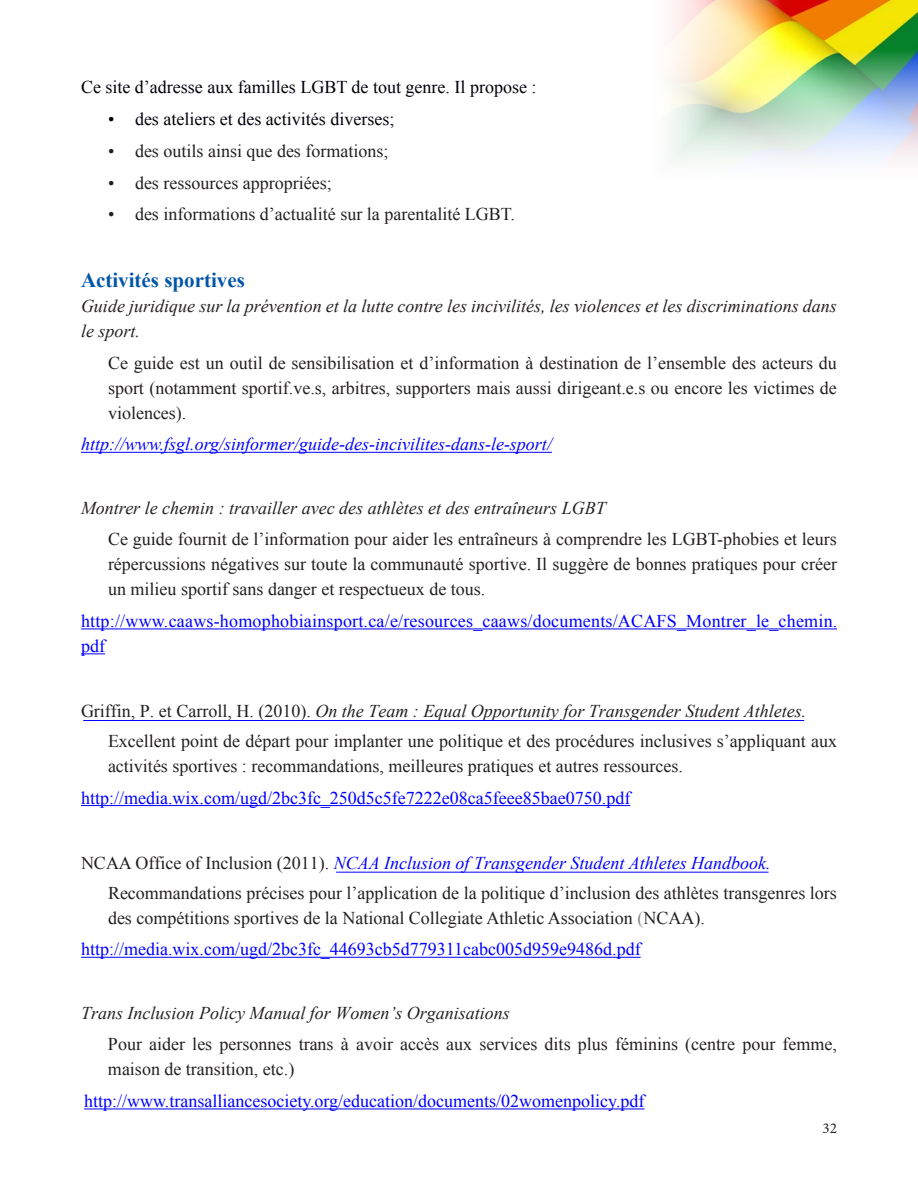
<style>
.page{position:relative;width:918px;height:1188px;background:#fff}
.page>*{position:absolute;margin:0;border:0;box-sizing:border-box;transform-origin:0 0}
.t1{font:700 21px "Times New Roman";color:#0155a7}
.t2{font:18px/24.9px "Times New Roman";color:#231f20}
.t3{font:18px/24.9px "Times New Roman";color:#00f}
.t4{font:italic 18px/24.9px "Times New Roman";color:#231f20}
.t5{font:18px "Times New Roman";color:#00000a}
.t6{font:italic 18px "Times New Roman";color:#00f}
.t7{font:15px "Minion Pro";color:#231f20}
.s1{font-style:italic}
.s2{font-style:italic;color:#00f}
.s3{color:#838383}
.s4{color:#00f}
</style>
<div class="page">
<img style="left:670px;top:0;width:248px;height:161px">
<hr style="left:81px;top:452px;width:471px;height:1px;background:#00f">
<hr style="left:81px;top:628px;width:756px;height:1px;background:#00f">
<svg style="left:81px;top:653px;width:24px;height:1px"></svg>
<hr style="left:81px;top:805px;width:549px;height:1px;background:#00f">
<hr style="left:81px;top:957px;width:560px;height:1px;background:#00f">
<hr style="left:84px;top:1109px;width:561px;height:1px;background:#00f">
<hr style="left:83px;top:720px;width:721px;height:1px;background:#00f">
<hr style="left:336px;top:872px;width:433px;height:1px;background:#00f">
<p class="t5" style="left:81px;top:77px;width:457px">Ce site d’adresse aux familles LGBT de tout genre. Il propose :</p>
<p class="t5" style="left:108px;top:109px;width:288px">• des ateliers et des activités diverses;</p>
<p class="t2" style="left:108px;top:138px;width:282px">• des outils ainsi que des formations;</p>
<p class="t2" style="left:108px;top:170px;width:225px">• des ressources appropriées;</p>
<p class="t2" style="left:108px;top:202px;width:409px">• des informations d’actualité sur la parentalité LGBT.</p>
<p class="t1" style="left:81px;top:269px;width:165px">Activités sportives</p>
<p class="t4" style="left:81px;top:294px;width:757px">Guide juridique sur la prévention et la lutte contre les incivilités, les violences et les discriminations dans le sport.</p>
<p class="t2" style="left:108px;top:350px;width:730px;text-align:justify">Ce guide est un outil de sensibilisation et d’information à destination de l’ensemble des acteurs du sport (notamment sportif.ve.s, arbitres, supporters mais aussi dirigeant.e.s ou encore les victimes de violences).</p>
<p class="t6" style="left:81px;top:434px;width:473px">http://www.fsgl.org/sinformer/guide-des-incivilites-dans-le-sport/</p>
<p class="t4" style="left:81px;top:495px;width:526px">Montrer le chemin : travailler avec des athlètes et des entraîneurs LGBT</p>
<p class="t2" style="left:108px;top:527px;width:731px;text-align:justify">Ce guide fournit de l’information pour aider les entraîneurs à comprendre les LGBT-phobies et leurs répercussions négatives sur toute la communauté sportive. Il suggère de bonnes pratiques pour créer un milieu sportif sans danger et respectueux de tous.</p>
<p class="t3" style="left:81px;top:608px;width:758px">http://www.caaws-homophobiainsport.ca/e/resources_caaws/documents/ACAFS_Montrer_le_chemin. pdf</p>
<p class="t2" style="left:108px;top:696px;width:730px;line-height:29.7px;text-indent:-27px">Griffin, P. et Carroll, H. (2010). <span class="s1">On the Team : Equal Opportunity for Transgender Student Athletes.<br></span>Excellent point de départ pour implanter une politique et des procédures inclusives s’appliquant aux</p>
<p class="t2" style="left:108px;top:753px;width:576px">activités sportives : recommandations, meilleures pratiques et autres ressources.</p>
<p class="t3" style="left:81px;top:785px;width:551px">http://media.wix.com/ugd/2bc3fc_250d5c5fe7222e08ca5feee85bae0750.pdf</p>
<p class="t2" style="left:108px;top:848px;width:730px;line-height:29.7px;text-indent:-27px">NCAA Office of Inclusion (2011). <span class="s2">NCAA Inclusion of Transgender Student Athletes Handbook.<br></span>Recommandations précises pour l’application de la politique d’inclusion des athlètes transgenres lors</p>
<p class="t2" style="left:81px;top:902px;width:625px;line-height:31.7px;text-indent:27px">des compétitions sportives de la National Collegiate Athletic Association <span class="s3">(</span>NCAA). <span class="s4">http://media.wix.com/ugd/2bc3fc_44693cb5d779311cabc005d959e9486d.pdf</span></p>
<p class="t4" style="left:81px;top:1000px;width:430px">Trans Inclusion Policy Manual for Women’s Organisations</p>
<p class="t2" style="left:108px;top:1032px;width:731px">Pour aider les personnes trans à avoir accès aux services dits plus féminins (centre pour femme, maison de transition, etc.)</p>
<p class="t3" style="left:84px;top:1088px;width:562px">http://www.transalliancesociety.org/education/documents/02womenpolicy.pdf</p>
<p class="t7" style="left:823px;top:1118px;width:16px">32</p>
</div>
